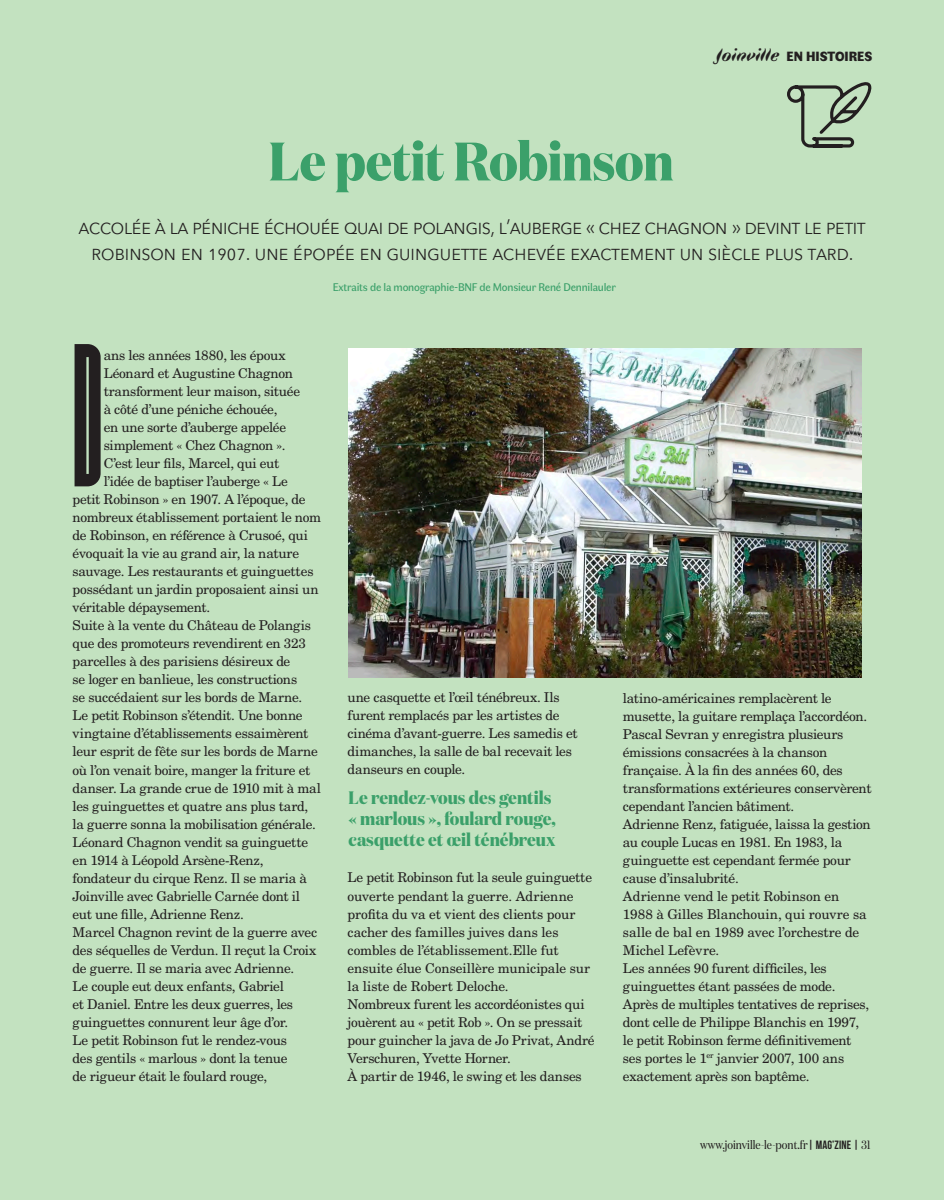
<style>
.page{position:relative;width:944px;height:1200px;background:#fff}
.page>*{position:absolute;margin:0;border:0;box-sizing:border-box;transform-origin:0 0}
.t1{font:700 118.5px "Due";color:#231f20}
.t2{font:700 54px "Domaine Disp Nar";letter-spacing:-.01em;color:#3ba06a}
.t3{font:300 21px/25.2px "Avenir Next LT Pro";letter-spacing:-.035em;color:#231f20;text-align:center}
.t4{font:700 18px/21px "Domaine Disp Nar";color:#3ba06a}
.t5{font:13.5px/18px "New Century Schlbk LT Std";letter-spacing:-.015em;color:#231f20}
.t6{font:900 13.5px "Faune Display";color:#231f20}
.t7{font:12px "Domaine Disp Nar";color:#231f20}
.t8{font:11.25px "Faune Text";letter-spacing:-.02em;color:#3ba06a}
.s1{font-weight:700;font-style:italic;font-size:18px}
.s2{font-family:"Bebas Neue"}
</style>
<div class="page">
<div style="left:0;top:0;width:944px;height:1199px;background:#c3e2c0"></div>
<img style="left:349px;top:349px;width:513px;height:328px">
<svg style="left:787px;top:82px;width:85px;height:66px"></svg>
<h2 class="t2" style="left:269px;top:127px;width:407px">Le petit Robinson</h2>
<p class="t6" style="left:716px;top:46px;width:158px"><span class="s1">Joinville</span> EN HISTOIRES</p>
<h3 class="t3" style="left:79px;top:214px;width:789px">accolée à la péniche échouée quai de polangis, l’auberge « chez chagnon » devint le petit robinson en 1907. une épopée en guinguette achevée exactement un siècle plus tard.</h3>
<p class="t8" style="left:333px;top:280px;width:285px">Extraits de la monographie-BNF de Monsieur René Dennilauler</p>
<h1 class="t1" style="left:73px;top:376px;width:31px">D</h1>
<p class="t5" style="left:104px;top:346px;width:183px">ans les années 1880, les époux</p>
<p class="t5" style="left:104px;top:364px;width:191px">Léonard et Augustine Chagnon</p>
<p class="t5" style="left:104px;top:382px;width:198px">transforment leur maison, située</p>
<p class="t5" style="left:104px;top:400px;width:175px">à côté d’une péniche échouée,</p>
<p class="t5" style="left:104px;top:418px;width:184px">en une sorte d’auberge appelée</p>
<p class="t5" style="left:104px;top:436px;width:183px">simplement « Chez Chagnon ».</p>
<p class="t5" style="left:104px;top:454px;width:177px">C’est leur fils, Marcel, qui eut</p>
<p class="t5" style="left:104px;top:472px;width:186px">l’idée de baptiser l’auberge « Le</p>
<p class="t5" style="left:73px;top:490px;width:234px">petit Robinson » en 1907. A l’époque, de</p>
<p class="t5" style="left:73px;top:508px;width:250px">nombreux établissement portaient le nom</p>
<p class="t5" style="left:73px;top:526px;width:237px">de Robinson, en référence à Crusoé, qui</p>
<p class="t5" style="left:73px;top:544px;width:228px">évoquait la vie au grand air, la nature</p>
<p class="t5" style="left:73px;top:562px;width:242px">sauvage. Les restaurants et guinguettes</p>
<p class="t5" style="left:73px;top:580px;width:248px">possédant un jardin proposaient ainsi un</p>
<p class="t5" style="left:73px;top:598px;width:139px">véritable dépaysement.</p>
<p class="t5" style="left:73px;top:616px;width:240px">Suite à la vente du Château de Polangis</p>
<p class="t5" style="left:73px;top:634px;width:235px">que des promoteurs revendirent en 323</p>
<p class="t5" style="left:73px;top:652px;width:219px">parcelles à des parisiens désireux de</p>
<p class="t5" style="left:73px;top:670px;width:226px">se loger en banlieue, les constructions</p>
<p class="t5" style="left:73px;top:688px;width:231px">se succédaient sur les bords de Marne.</p>
<p class="t5" style="left:73px;top:706px;width:231px">Le petit Robinson s’étendit. Une bonne</p>
<p class="t5" style="left:73px;top:724px;width:237px">vingtaine d’établissements essaimèrent</p>
<p class="t5" style="left:73px;top:742px;width:247px">leur esprit de fête sur les bords de Marne</p>
<p class="t5" style="left:73px;top:760px;width:239px">où l’on venait boire, manger la friture et</p>
<p class="t5" style="left:73px;top:778px;width:250px">danser. La grande crue de 1910 mit à mal</p>
<p class="t5" style="left:73px;top:796px;width:237px">les guinguettes et quatre ans plus tard,</p>
<p class="t5" style="left:73px;top:814px;width:245px">la guerre sonna la mobilisation générale.</p>
<p class="t5" style="left:73px;top:832px;width:237px">Léonard Chagnon vendit sa guinguette</p>
<p class="t5" style="left:73px;top:850px;width:192px">en 1914 à Léopold Arsène-Renz,</p>
<p class="t5" style="left:73px;top:868px;width:236px">fondateur du cirque Renz. Il se maria à</p>
<p class="t5" style="left:73px;top:886px;width:229px">Joinville avec Gabrielle Carnée dont il</p>
<p class="t5" style="left:73px;top:904px;width:173px">eut une fille, Adrienne Renz.</p>
<p class="t5" style="left:73px;top:922px;width:246px">Marcel Chagnon revint de la guerre avec</p>
<p class="t5" style="left:73px;top:940px;width:245px">des séquelles de Verdun. Il reçut la Croix</p>
<p class="t5" style="left:73px;top:958px;width:223px">de guerre. Il se maria avec Adrienne.</p>
<p class="t5" style="left:73px;top:976px;width:213px">Le couple eut deux enfants, Gabriel</p>
<p class="t5" style="left:73px;top:994px;width:222px">et Daniel. Entre les deux guerres, les</p>
<p class="t5" style="left:73px;top:1012px;width:217px">guinguettes connurent leur âge d’or.</p>
<p class="t5" style="left:73px;top:1030px;width:216px">Le petit Robinson fut le rendez-vous</p>
<p class="t5" style="left:73px;top:1048px;width:216px">des gentils « marlous » dont la tenue</p>
<p class="t5" style="left:73px;top:1066px;width:196px">de rigueur était le foulard rouge,</p>
<p class="t5" style="left:348px;top:688px;width:232px">une casquette et l’œil ténébreux. Ils furent remplacés par les artistes de cinéma d’avant-guerre. Les samedis et dimanches, la salle de bal recevait les danseurs en couple.</p>
<h3 class="t4" style="left:349px;top:787px;width:209px">Le rendez-vous des gentils « marlous », foulard rouge, casquette et œil ténébreux</h3>
<p class="t5" style="left:348px;top:868px;width:249px">Le petit Robinson fut la seule guinguette ouverte pendant la guerre. Adrienne profita du va et vient des clients pour cacher des familles juives dans les combles de l’établissement.Elle fut ensuite élue Conseillère municipale sur la liste de Robert Deloche.<br>Nombreux furent les accordéonistes qui jouèrent au « petit Rob ». On se pressait pour guincher la java de Jo Privat, André Verschuren, Yvette Horner.<br>À partir de 1946, le swing et les danses</p>
<p class="t5" style="left:623px;top:688px;width:250px">latino-américaines remplacèrent le musette, la guitare remplaça l’accordéon.<br>Pascal Sevran y enregistra plusieurs émissions consacrées à la chanson française. À la fin des années 60, des transformations extérieures conservèrent cependant l’ancien bâtiment.<br>Adrienne Renz, fatiguée, laissa la gestion au couple Lucas en 1981. En 1983, la guinguette est cependant fermée pour cause d’insalubrité.<br>Adrienne vend le petit Robinson en 1988 à Gilles Blanchouin, qui rouvre sa salle de bal en 1989 avec l’orchestre de Michel Lefèvre.<br>Les années 90 furent difficiles, les guinguettes étant passées de mode.<br>Après de multiples tentatives de reprises, dont celle de Philippe Blanchis en 1997, le petit Robinson ferme définitivement ses portes le 1<sup>er</sup> janvier 2007, 100 ans exactement après son baptême.</p>
<p class="t7" style="left:700px;top:1136px;width:172px">www.joinville-le-pont.fr<span class="s2">| MAG’ZINE |</span> 31</p>
</div>
